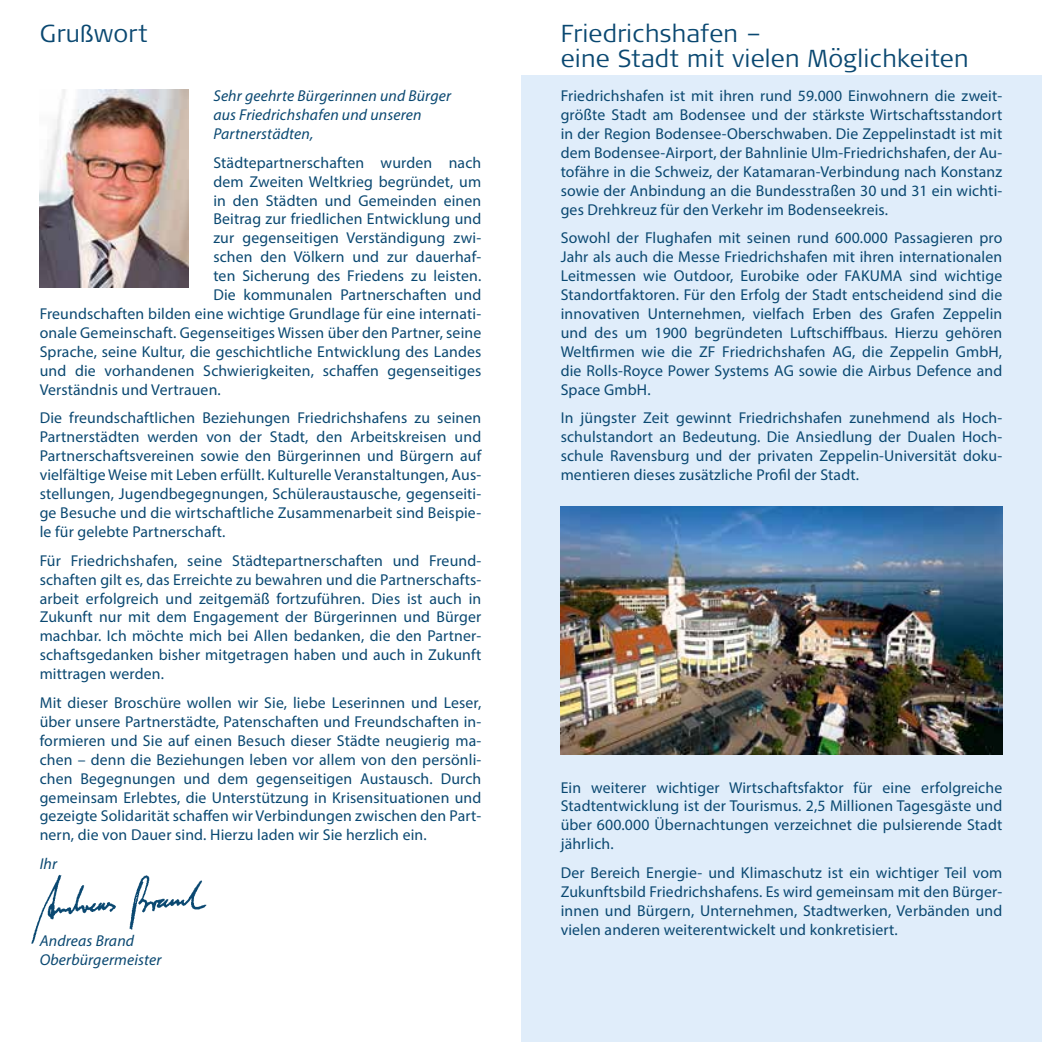
<style>
.page{position:relative;width:1042px;height:1042px;background:#fff}
.page>*{position:absolute;margin:0;border:0;box-sizing:border-box;transform-origin:0 0}
.t1{font:300 24.5px/24.5px "Signa OT";letter-spacing:.01em;color:#0a4871}
.t2{font:15.75px/18.9px "Myriad Pro";letter-spacing:.01em;color:#0a4871;text-align:justify}
.t3{font:italic 15.75px/18.9px "Myriad Pro";letter-spacing:.01em;color:#0a4871}
</style>
<div class="page">
<div style="left:521px;top:0;width:521px;height:1042px;background:#e0edfa"></div>
<div style="left:0;top:0;width:1042px;height:74px;background:#fff"></div>
<img style="left:31px;top:874px;width:176px;height:69px">
<img style="left:40px;top:89px;width:149px;height:199px">
<img style="left:561px;top:506px;width:441px;height:248px">
<h1 class="t1" style="left:40px;top:22px;width:109px">Grußwort</h1>
<h1 class="t1" style="left:561px;top:22px;width:409px">Friedrichshafen –<br>eine Stadt mit vielen Möglichkeiten</h1>
<p class="t3" style="left:213px;top:86px;width:239px">Sehr geehrte Bürgerinnen und Bürger aus Friedrichshafen und unseren<br>Partnerstädten,</p>
<p class="t2" style="left:213px;top:153px;width:269px">Städtepartnerschaften wurden nach</p>
<p class="t2" style="left:213px;top:172px;width:269px">dem Zweiten Weltkrieg begründet, um</p>
<p class="t2" style="left:213px;top:191px;width:269px">in den Städten und Gemeinden einen</p>
<p class="t2" style="left:213px;top:209px;width:269px">Beitrag zur friedlichen Entwicklung und</p>
<p class="t2" style="left:213px;top:228px;width:269px">zur gegenseitigen Verständigung zwi-</p>
<p class="t2" style="left:213px;top:247px;width:269px">schen den Völkern und zur dauerhaf-</p>
<p class="t2" style="left:213px;top:266px;width:269px">ten Sicherung des Friedens zu leisten.</p>
<p class="t2" style="left:213px;top:285px;width:269px">Die kommunalen Partnerschaften und</p>
<p class="t2" style="left:40px;top:304px;width:443px">Freundschaften bilden eine wichtige Grundlage für eine internati-</p>
<p class="t2" style="left:40px;top:323px;width:443px">onale Gemeinschaft. Gegenseitiges Wissen über den Partner, seine</p>
<p class="t2" style="left:40px;top:342px;width:443px">Sprache, seine Kultur, die geschichtliche Entwicklung des Landes</p>
<p class="t2" style="left:40px;top:361px;width:443px">und die vorhandenen Schwierigkeiten, schaffen gegenseitiges</p>
<p class="t2" style="left:40px;top:380px;width:183px">Verständnis und Vertrauen.</p>
<p class="t2" style="left:40px;top:408px;width:443px">Die freundschaftlichen Beziehungen Friedrichshafens zu seinen Partnerstädten werden von der Stadt, den Arbeitskreisen und Partnerschaftsvereinen sowie den Bürgerinnen und Bürgern auf vielfältige Weise mit Leben erfüllt. Kulturelle Veranstaltungen, Aus&shy;stellungen, Jugendbegegnungen, Schüleraustausche, gegenseiti&shy;ge Besuche und die wirtschaftliche Zusammenarbeit sind Beispie&shy;le für gelebte Partnerschaft.</p>
<p class="t2" style="left:40px;top:551px;width:443px">Für Friedrichshafen, seine Städtepartnerschaften und Freund&shy;schaften gilt es, das Erreichte zu bewahren und die Partnerschafts&shy;arbeit erfolgreich und zeitgemäß fortzuführen. Dies ist auch in Zukunft nur mit dem Engagement der Bürgerinnen und Bürger machbar. Ich möchte mich bei Allen bedanken, die den Partner&shy;schaftsgedanken bisher mitgetragen haben und auch in Zukunft mittragen werden.</p>
<p class="t2" style="left:40px;top:693px;width:443px">Mit dieser Broschüre wollen wir Sie, liebe Leserinnen und Leser, über unsere Partnerstädte, Patenschaften und Freundschaften in&shy;formieren und Sie auf einen Besuch dieser Städte neugierig ma&shy;chen – denn die Beziehungen leben vor allem von den persönli&shy;chen Begegnungen und dem gegenseitigen Austausch. Durch gemeinsam Erlebtes, die Unterstützung in Krisensituationen und gezeigte Solidarität schaffen wir Verbindungen zwischen den Part&shy;nern, die von Dauer sind. Hierzu laden wir Sie herzlich ein.</p>
<p class="t3" style="left:40px;top:854px;width:19px">Ihr</p>
<p class="t3" style="left:40px;top:930px;width:123px">Andreas Brand<br>Oberbürgermeister</p>
<p class="t2" style="left:561px;top:86px;width:443px">Friedrichshafen ist mit ihren rund 59.000 Einwohnern die zweit&shy;größte Stadt am Bodensee und der stärkste Wirtschaftsstandort in der Region Bodensee-Oberschwaben. Die Zeppelinstadt ist mit dem Bodensee-Airport, der Bahnlinie Ulm-Friedrichshafen, der Au&shy;tofähre in die Schweiz, der Katamaran-Verbindung nach Konstanz sowie der Anbindung an die Bundesstraßen 30 und 31 ein wichti&shy;ges Drehkreuz für den Verkehr im Bodenseekreis.</p>
<p class="t2" style="left:561px;top:228px;width:443px">Sowohl der Flughafen mit seinen rund 600.000 Passagieren pro Jahr als auch die Messe Friedrichshafen mit ihren internationalen Leitmessen wie Outdoor, Eurobike oder FAKUMA sind wichtige Standortfaktoren. Für den Erfolg der Stadt entscheidend sind die innovativen Unternehmen, vielfach Erben des Grafen Zeppelin und des um 1900 begründeten Luftschiffbaus. Hierzu gehören Weltfirmen wie die ZF Friedrichshafen AG, die Zeppelin GmbH, die Rolls-Royce Power Systems AG sowie die Airbus Defence and Space GmbH.</p>
<p class="t2" style="left:561px;top:408px;width:443px">In jüngster Zeit gewinnt Friedrichshafen zunehmend als Hoch&shy;schulstandort an Bedeutung. Die Ansiedlung der Dualen Hoch&shy;schule Ravensburg und der privaten Zeppelin-Universität doku&shy;mentieren dieses zusätzliche Profil der Stadt.</p>
<p class="t2" style="left:561px;top:777px;width:443px">Ein weiterer wichtiger Wirtschaftsfaktor für eine erfolgreiche Stadtentwicklung ist der Tourismus. 2,5 Millionen Tagesgäste und über 600.000 Übernachtungen verzeichnet die pulsierende Stadt jährlich.</p>
<p class="t2" style="left:561px;top:863px;width:443px">Der Bereich Energie- und Klimaschutz ist ein wichtiger Teil vom Zukunftsbild Friedrichshafens. Es wird gemeinsam mit den Bürger&shy;innen und Bürgern, Unternehmen, Stadtwerken, Verbänden und vielen anderen weiterentwickelt und konkretisiert.</p>
</div>
